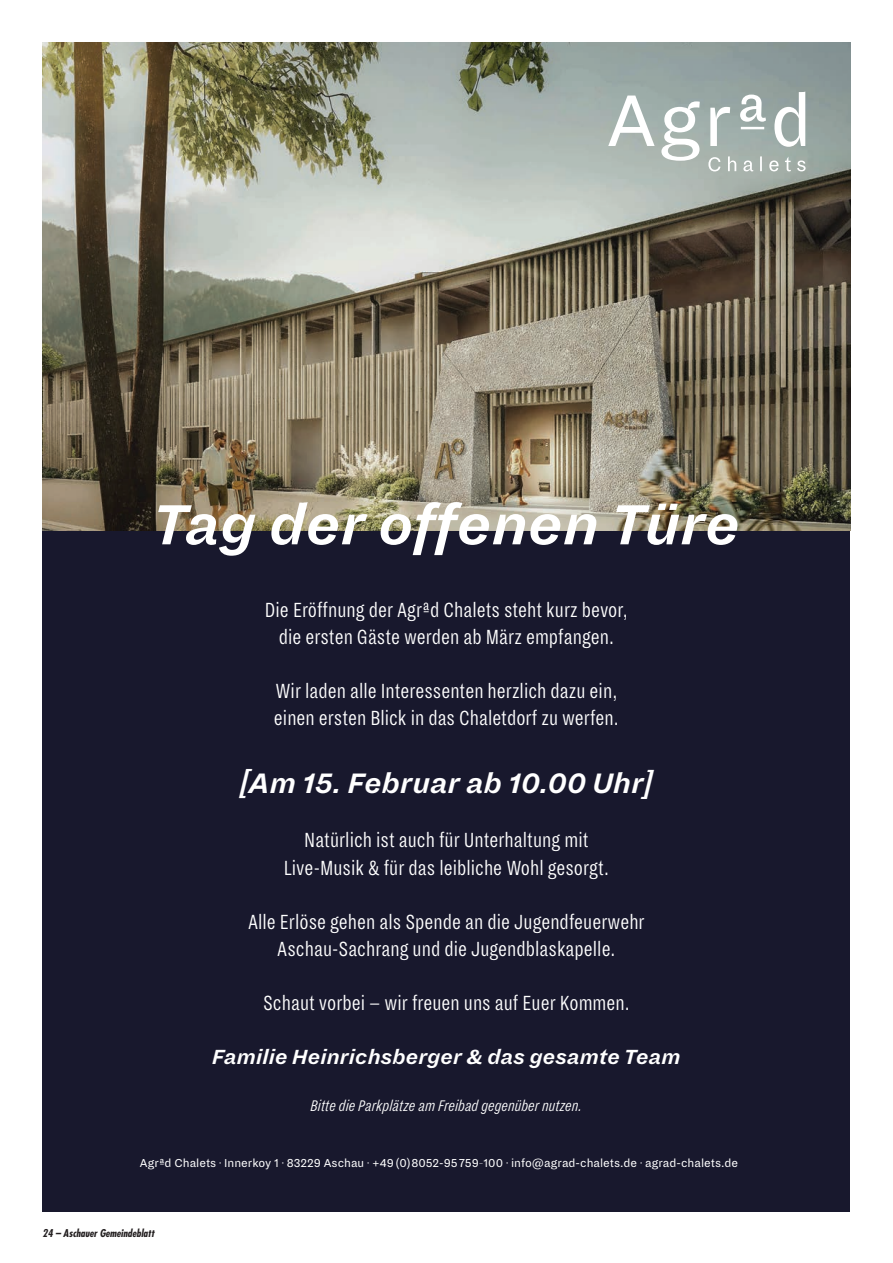
<style>
.page{position:relative;width:893px;height:1263px;background:#fff}
.page>*{position:absolute;margin:0;border:0;box-sizing:border-box;transform-origin:0 0}
.t1{font:italic 700 62.25px "Dia";color:#fff}
.t2{font:italic 700 31.05px "Dia";color:#fff}
.t3{font:300 22.5px/27px "Dia";color:#fff;text-align:center}
.t4{font:italic 700 22.5px "Dia";color:#fff}
.t5{font:italic 300 16.95px "Dia";color:#fff}
.t6{font:12.75px "Dia";color:#fff}
.t7{font:italic 700 condensed 10.5px "Futura";color:#231f20}
.s1{font-family:"Minion Pro"}
</style>
<div class="page">
<div style="left:43px;top:456px;width:807px;height:756px;background:#18182d"></div>
<img style="left:43px;top:43px;width:807px;height:487px">
<svg style="left:608px;top:92px;width:198px;height:79px"></svg>
<h1 class="t1" style="left:153px;top:488px;width:589px">Tag der offenen Türe</h1>
<p class="t3" style="left:265px;top:596px;width:364px">Die Eröffnung der Agrªd Chalets steht kurz bevor, die ersten Gäste werden ab März empfangen.</p>
<p class="t3" style="left:274px;top:677px;width:346px;text-align:left">Wir laden alle Interessenten herzlich dazu ein, einen ersten Blick in das Chaletdorf zu werfen.</p>
<h2 class="t2" style="left:240px;top:765px;width:415px">[Am 15. Februar ab 10.00 Uhr]</h2>
<p class="t3" style="left:284px;top:827px;width:327px">Natürlich ist auch für Unterhaltung mit<br>Live-Musik &amp; für das leibliche Wohl gesorgt.</p>
<p class="t3" style="left:248px;top:908px;width:398px">Alle Erlöse gehen als Spende an die Jugendfeuerwehr<br>Aschau-Sachrang und die Jugendblaskapelle.</p>
<p class="t3" style="left:263px;top:989px;width:368px">Schaut vorbei – wir freuen uns auf Euer Kommen.</p>
<p class="t4" style="left:212px;top:1044px;width:470px">Familie Heinrichsberger &amp; das gesamte Team</p>
<p class="t5" style="left:311px;top:1097px;width:273px">Bitte die Parkplätze am Freibad gegenüber nutzen.</p>
<p class="t6" style="left:140px;top:1156px;width:600px">Agrªd Chalets <span class="s1">.</span> Innerkoy 1 <span class="s1">.</span> 83229 Aschau <span class="s1">.</span> +49 (0) 8052-95 759-100 <span class="s1">.</span> info@agrad-chalets.de <span class="s1">.</span> agrad-chalets.de</p>
<p class="t7" style="left:43px;top:1227px;width:113px">24 – Aschauer Gemeindeblatt</p>
</div>
